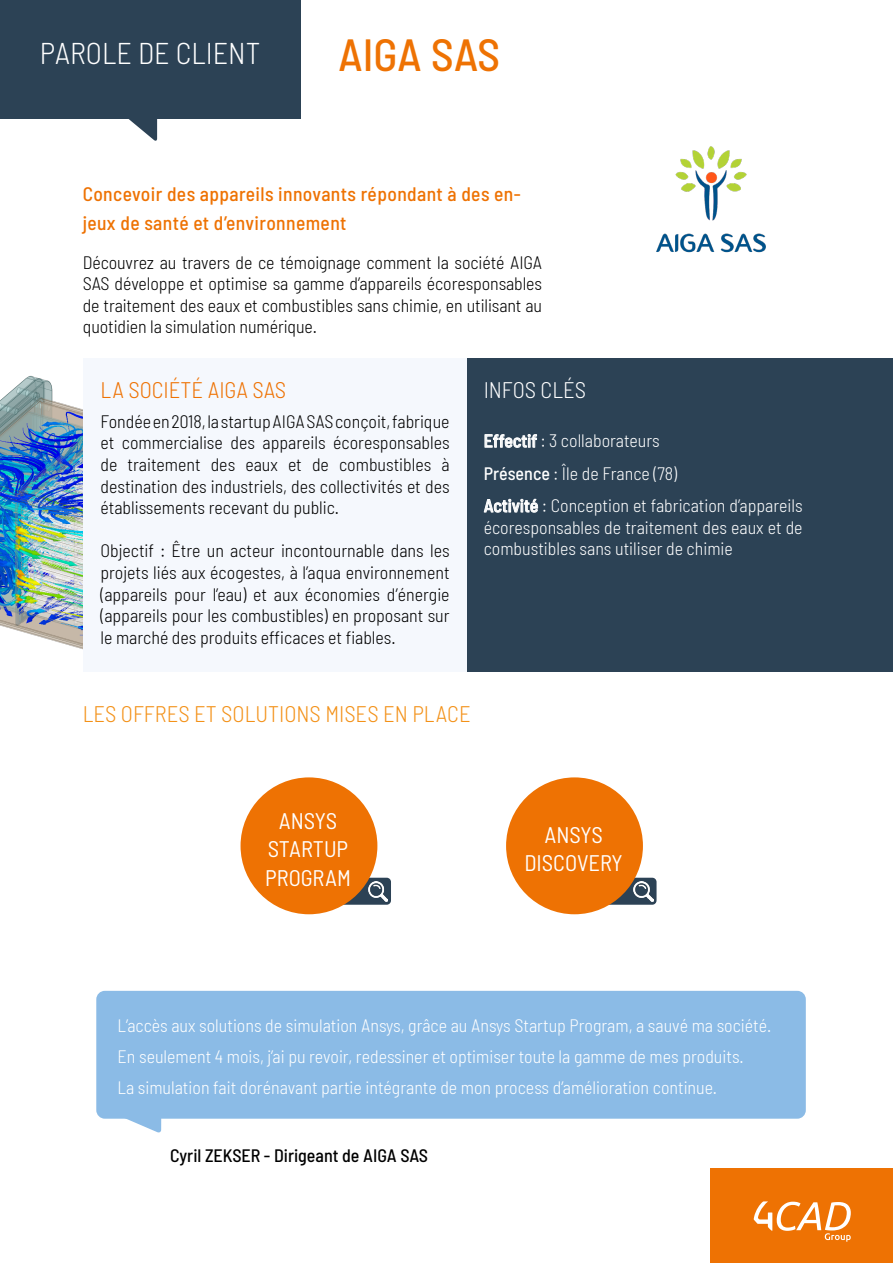
<style>
.page{position:relative;width:893px;height:1263px;background:#fff}
.page>*{position:absolute;margin:0;border:0;box-sizing:border-box;transform-origin:0 0}
.t1{font:500 semi-condensed 45px "Barlow";color:#ee7203}
.t2{font:300 semi-condensed 30px "Barlow";color:#fff}
.t3{font:semi-condensed 22.5px/28.5px "Barlow";color:#fff;text-align:center}
.t4{font:300 semi-condensed 22.5px "Barlow";color:#f39118}
.t5{font:300 semi-condensed 22.5px "Barlow";color:#ee7203}
.t6{font:300 semi-condensed 22.5px "Barlow";color:#fff}
.t7{font:500 semi-condensed 19.5px/28.5px "Barlow";letter-spacing:.02em;color:#ee7203}
.t8{font:300 semi-condensed 18px/21.6px "Barlow";color:#000;text-align:justify}
.t9{font:300 semi-condensed 18px/31.2px "Barlow";color:#fff}
.t10{font:500 semi-condensed 18px "Barlow";color:#000}
.s1{font-weight:500}
</style>
<div class="page">
<div style="left:711px;top:1168px;width:182px;height:95px;background:#ee7203"></div>
<div style="left:710px;top:1169px;width:183px;height:93px;background:#ee7203"></div>
<svg style="left:754px;top:1201px;width:97px;height:41px"></svg>
<div style="left:96px;top:991px;width:710px;height:128px;background:#8bbbe6;border-radius:9px"></div>
<svg style="left:118px;top:1118px;width:43px;height:15px"></svg>
<img style="left:656px;top:146px;width:110px;height:107px">
<div style="left:467px;top:358px;width:426px;height:314px;background:#2c4255"></div>
<img style="left:0;top:375px;width:83px;height:275px">
<div style="left:83px;top:358px;width:384px;height:314px;background:#f5f8fd"></div>
<div style="left:0;top:0;width:300px;height:119px;background:#2c4255"></div>
<svg style="left:128px;top:119px;width:29px;height:22px"></svg>
<div style="left:298px;top:878px;width:93px;height:27px;background:#2c4255;border-radius:4px"></div>
<div style="left:241px;top:777px;width:136px;height:137px;background:#ee7203;border-radius:50%"></div>
<img style="left:368px;top:881px;width:20px;height:20px">
<div style="left:564px;top:878px;width:92px;height:27px;background:#2c4255;border-radius:4px"></div>
<div style="left:506px;top:777px;width:137px;height:137px;background:#ee7203;border-radius:50%"></div>
<img style="left:634px;top:881px;width:19px;height:20px">
<h2 class="t2" style="left:40px;top:34px;width:222px">PAROLE DE CLIENT</h2>
<h1 class="t1" style="left:338px;top:26px;width:164px">AIGA SAS</h1>
<p class="t7" style="left:83px;top:180px;width:440px">Concevoir des appareils innovants répondant à des en&shy;jeux de santé et d’environnement</p>
<p class="t8" style="left:83px;top:251px;width:461px">Découvrez au travers de ce témoignage comment la société AIGA SAS développe et optimise sa gamme d’appareils écoresponsables de traitement des eaux et combustibles sans chimie, en utilisant au quotidien la simulation numérique.</p>
<p class="t5" style="left:100px;top:376px;width:187px">LA SOCIÉTÉ AIGA SAS</p>
<p class="t8" style="left:100px;top:410px;width:351px">Fondée en 2018, la startup AIGA SAS conçoit, fabrique et commercialise des appareils écoresponsables de traitement des eaux et de combustibles à destination des industriels, des collectivités et des établissements recevant du public.</p>
<p class="t8" style="left:100px;top:540px;width:351px">Objectif : Être un acteur incontournable dans les projets liés aux écogestes, à l’aqua environnement (appareils pour l’eau) et aux économies d’énergie (appareils pour les combustibles) en proposant sur le marché des produits efficaces et fiables.</p>
<p class="t6" style="left:484px;top:376px;width:104px">INFOS CLÉS</p>
<p class="t9" style="left:484px;top:424px;width:320px;line-height:32.4px"><span class="s1">Effectif</span> : 3 collaborateurs<br><span class="s1">Présence</span> : Île de France (78)<br><span class="s1">Activité</span> : Conception et fabrication d’appareils</p>
<p class="t9" style="left:484px;top:516px;width:320px;line-height:21.6px">écoresponsables de traitement des eaux et de combustibles sans utiliser de chimie</p>
<p class="t4" style="left:83px;top:699px;width:389px">LES OFFRES ET SOLUTIONS MISES EN PLACE</p>
<p class="t3" style="left:265px;top:806px;width:87px">ANSYS<br>STARTUP<br>PROGRAM</p>
<p class="t3" style="left:524px;top:820px;width:100px">ANSYS<br>DISCOVERY</p>
<p class="t9" style="left:118px;top:1009px;width:655px">L’accès aux solutions de simulation Ansys, grâce au Ansys Startup Program, a sauvé ma société.<br>En seulement 4 mois, j’ai pu revoir, redessiner et optimiser toute la gamme de mes produits.<br>La simulation fait dorénavant partie intégrante de mon process d’amélioration continue.</p>
<p class="t10" style="left:170px;top:1144px;width:260px">Cyril ZEKSER - Dirigeant de AIGA SAS</p>
</div>
